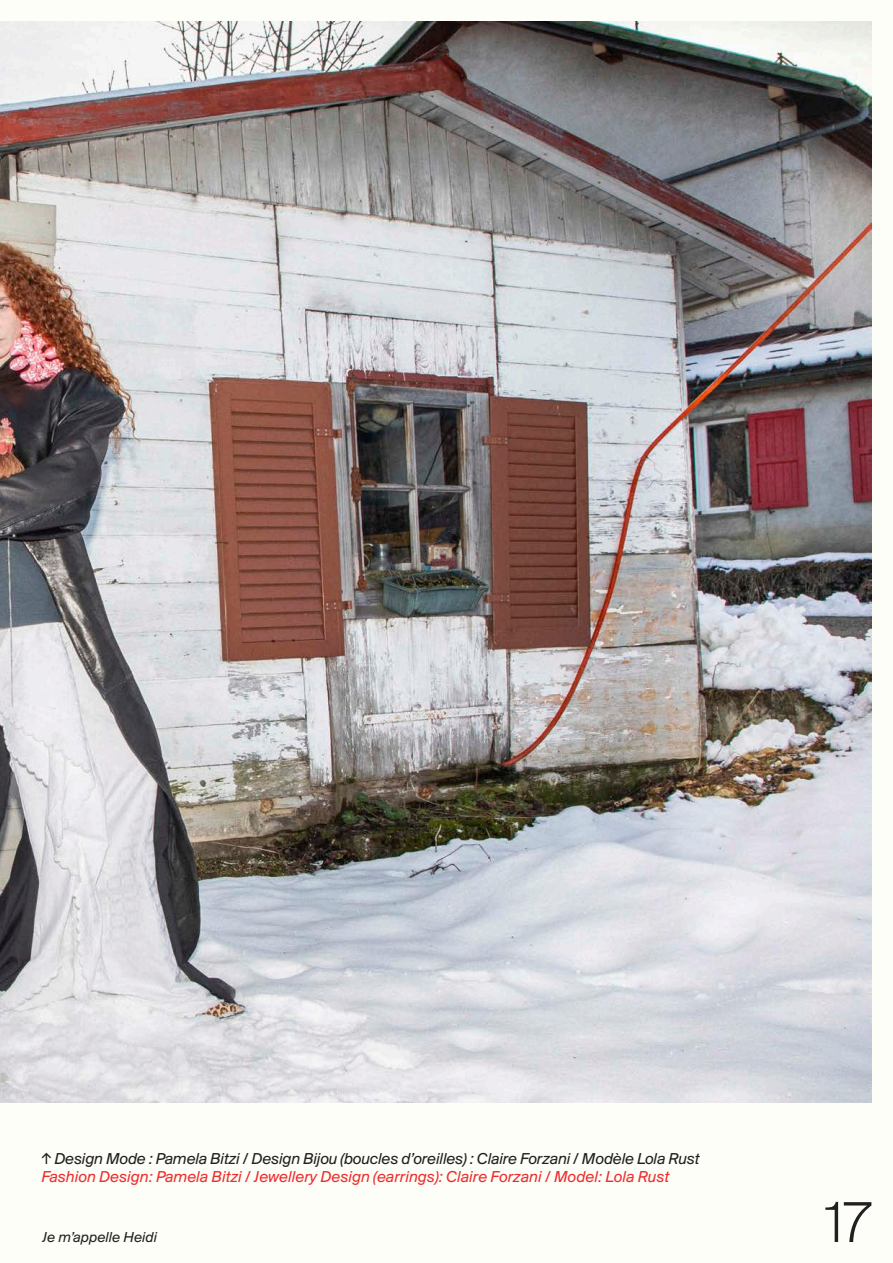
<style>
.page{position:relative;width:893px;height:1263px;background:#fdfef8}
.page>*{position:absolute;margin:0;border:0;box-sizing:border-box;transform-origin:0 0}
.t1{font:300 60px "Suisse BP Intl";color:#231f20}
.Paragraphe-02_-_15pt{font:italic 16.5px "Suisse BP Intl";letter-spacing:-.01em;color:#231f20}
.Paragraphe-02_-_15pt-2{font:italic 16.5px "Suisse BP Intl";color:#ee2d2d}
.t2{font:italic 15px "Suisse BP Intl";color:#231f20}
</style>
<div class="page">
<img style="left:0;top:21px;width:872px;height:1082px">
<p class="Paragraphe-02_-_15pt" style="left:41px;top:1149px;width:660px">↑ Design Mode : Pamela Bitzi / Design Bijou (boucles d’oreilles) : Claire Forzani / Modèle Lola Rust</p>
<p class="Paragraphe-02_-_15pt-2" style="left:41px;top:1167px;width:630px">Fashion Design: Pamela Bitzi / Jewellery Design (earrings): Claire Forzani / Model: Lola Rust</p>
<p class="t2" style="left:43px;top:1228px;width:116px">Je m’appelle Heidi</p>
<h1 class="t1" style="left:825px;top:1187px;width:48px">17</h1>
</div>
